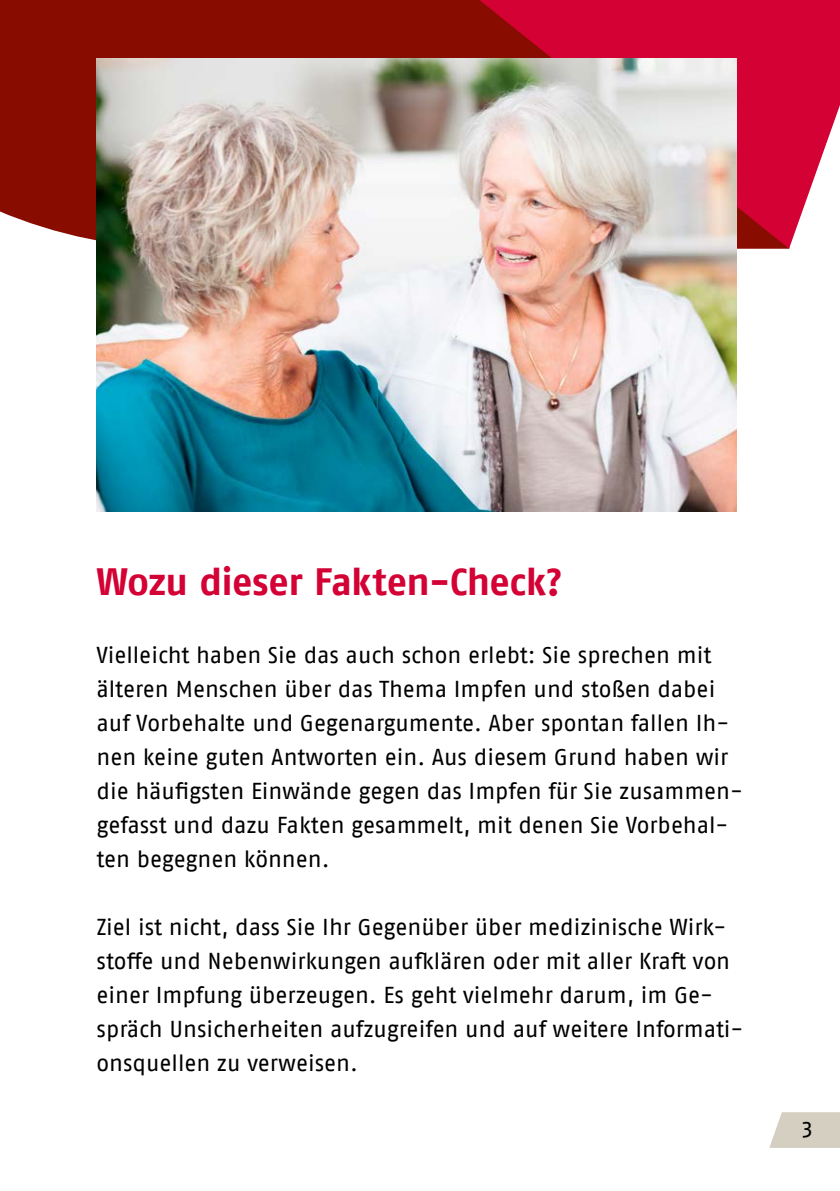
<style>
.page{position:relative;width:840px;height:1191px;background:#fff}
.page>*{position:absolute;margin:0;border:0;box-sizing:border-box;transform-origin:0 0}
.id10250{font:700 38px "Fago Pro";letter-spacing:-.015em;color:#d30134}
.id142416{font:23px/34px "Fago Pro";letter-spacing:-.005em;color:#000}
.t1{font:22.6px "Fago Pro";color:#000}
</style>
<div class="page">
<svg style="left:769px;top:1112px;width:70px;height:35px;background:#d8d3c6"></svg>
<div style="left:0;top:0;width:479px;height:241px;background:#890c00"></div>
<svg style="left:479px;top:0;width:360px;height:249px;background:#d01a42"></svg>
<img style="left:96px;top:59px;width:640px;height:452px">
<h1 class="id10250" style="left:96px;top:559px;width:467px">Wozu dieser Fakten-Check?</h1>
<p class="id142416" style="left:96px;top:638px;width:647px">Vielleicht haben Sie das auch schon erlebt: Sie sprechen mit älteren Menschen über das Thema Impfen und stoßen dabei auf Vorbehalte und Gegenargumente. Aber spontan fallen Ih&shy;nen keine guten Antworten ein. Aus diesem Grund haben wir die häufigsten Einwände gegen das Impfen für Sie zusammen&shy;gefasst und dazu Fakten gesammelt, mit denen Sie Vorbehal&shy;ten begegnen können.</p>
<p class="id142416" style="left:96px;top:910px;width:648px">Ziel ist nicht, dass Sie Ihr Gegenüber über medizinische Wirk&shy;stoffe und Nebenwirkungen aufklären oder mit aller Kraft von einer Impfung überzeugen. Es geht vielmehr darum, im Ge&shy;spräch Unsicherheiten aufzugreifen und auf weitere Informati&shy;onsquellen zu verweisen.</p>
<p class="t1" style="left:801px;top:1115px;width:12px">3</p>
</div>
